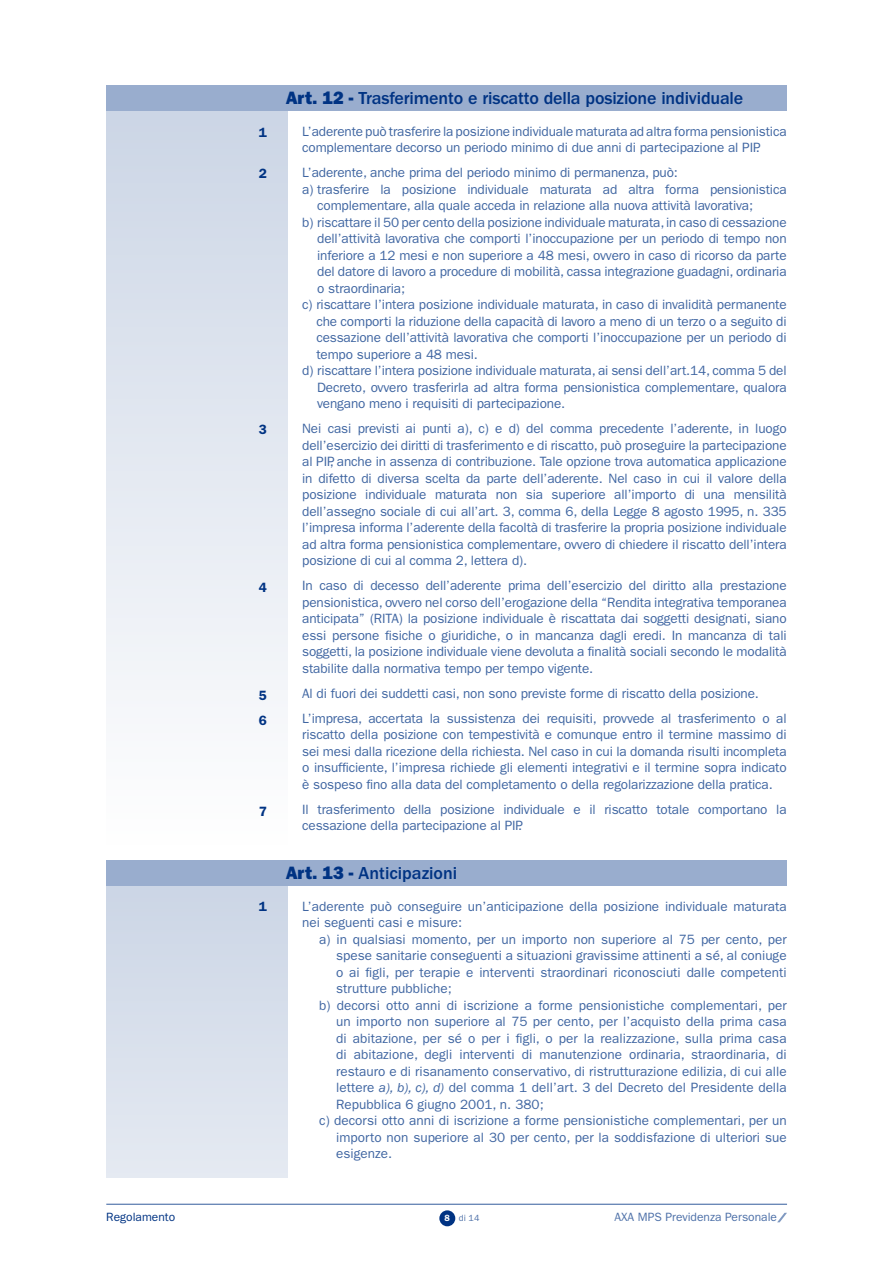
<style>
.page{position:relative;width:893px;height:1263px;background:#fff}
.page>*{position:absolute;margin:0;border:0;box-sizing:border-box;transform-origin:0 0}
.t1{font:500 18px "Franklin Gothic";letter-spacing:-.01em;color:#003383}
.t2{font:13.5px/16.5px "Franklin Gothic";letter-spacing:-.01em;color:#4066a2}
.t3{font:600 13.5px/25px "Franklin Gothic";color:#003383}
.t4{font:12px "Franklin Gothic";color:#4d70a8}
.t5{font:12px "Franklin Gothic";color:#003383}
.t6{font:9px "Franklin Gothic";color:#4d70a8}
.s1{font-weight:800}
.s2{font-style:italic}
.s3{font-weight:600;color:#fff}
</style>
<div class="page">
<svg style="left:777px;top:1213px;width:10px;height:9px"></svg>
<hr style="left:106px;top:1204px;width:681px;height:1px;background:#335c9c">
<div style="left:439px;top:1210px;width:16px;height:16px;background:#003383;border-radius:50%"></div>
<div style="left:106px;top:111px;width:182px;height:733px;background:linear-gradient(to bottom,#ccd5e5,#fefefe)"></div>
<div style="left:106px;top:85px;width:681px;height:26px;background:#99adce"></div>
<div style="left:106px;top:886px;width:182px;height:292px;background:#d8e0ec"></div>
<div style="left:106px;top:860px;width:681px;height:25px;background:#99adce"></div>
<p class="t3" style="left:259px;top:119px;width:10px">1</p>
<p class="t3" style="left:259px;top:161px;width:10px">2</p>
<p class="t3" style="left:259px;top:417px;width:10px">3</p>
<p class="t3" style="left:259px;top:575px;width:10px">4</p>
<p class="t3" style="left:259px;top:682px;width:10px">5<br>6</p>
<p class="t3" style="left:259px;top:798px;width:10px">7</p>
<p class="t3" style="left:259px;top:893px;width:10px">1</p>
<h1 class="t1" style="left:286px;top:88px;width:459px"><span class="s1">Art. 12 -</span> Trasferimento e riscatto della posizione individuale</h1>
<p class="t2" style="left:302px;top:123px;width:486px">L’aderente può trasferire la posizione individuale maturata ad altra forma pensionistica complementare decorso un periodo minimo di due anni di partecipazione al PIP.</p>
<p class="t2" style="left:302px;top:165px;width:377px">L’aderente, anche prima del periodo minimo di permanenza, può:</p>
<p class="t2" style="left:302px;top:181px;width:486px">a) trasferire la posizione individuale maturata ad altra forma pensionistica</p>
<p class="t2" style="left:317px;top:198px;width:437px">complementare, alla quale acceda in relazione alla nuova attività lavorativa;</p>
<p class="t2" style="left:302px;top:214px;width:486px">b) riscattare il 50 per cento della posizione individuale maturata, in caso di cessazione</p>
<p class="t2" style="left:317px;top:231px;width:471px">dell’attività lavorativa che comporti l’inoccupazione per un periodo di tempo non</p>
<p class="t2" style="left:317px;top:247px;width:471px">inferiore a 12 mesi e non superiore a 48 mesi, ovvero in caso di ricorso da parte</p>
<p class="t2" style="left:317px;top:264px;width:471px">del datore di lavoro a procedure di mobilità, cassa integrazione guadagni, ordinaria</p>
<p class="t2" style="left:317px;top:280px;width:89px">o straordinaria;</p>
<p class="t2" style="left:302px;top:297px;width:486px">c) riscattare l’intera posizione individuale maturata, in caso di invalidità permanente</p>
<p class="t2" style="left:316px;top:313px;width:472px">che comporti la riduzione della capacità di lavoro a meno di un terzo o a seguito di</p>
<p class="t2" style="left:316px;top:330px;width:472px">cessazione dell’attività lavorativa che comporti l’inoccupazione per un periodo di</p>
<p class="t2" style="left:316px;top:346px;width:163px">tempo superiore a 48 mesi.</p>
<p class="t2" style="left:302px;top:363px;width:486px">d) riscattare l’intera posizione individuale maturata, ai sensi dell’art.14, comma 5 del</p>
<p class="t2" style="left:317px;top:379px;width:471px">Decreto, ovvero trasferirla ad altra forma pensionistica complementare, qualora</p>
<p class="t2" style="left:317px;top:396px;width:249px">vengano meno i requisiti di partecipazione.</p>
<p class="t2" style="left:302px;top:421px;width:486px;text-align:justify">Nei casi previsti ai punti a), c) e d) del comma precedente l’aderente, in luogo dell’esercizio dei diritti di trasferimento e di riscatto, può proseguire la partecipazione al PIP, anche in assenza di contribuzione. Tale opzione trova automatica applicazione in difetto di diversa scelta da parte dell’aderente. Nel caso in cui il valore della posizione individuale maturata non sia superiore all’importo di una mensilità dell’assegno sociale di cui all’art. 3, comma 6, della Legge 8 agosto 1995, n. 335 l’impresa informa l’aderente della facoltà di trasferire la propria posizione individuale ad altra forma pensionistica complementare, ovvero di chiedere il riscatto dell’intera posizione di cui al comma 2, lettera d).</p>
<p class="t2" style="left:302px;top:578px;width:486px;text-align:justify">In caso di decesso dell’aderente prima dell’esercizio del diritto alla prestazione pensionistica, ovvero nel corso dell’erogazione della “Rendita integrativa temporanea anticipata” (RITA) la posizione individuale è riscattata dai soggetti designati, siano essi persone fisiche o giuridiche, o in mancanza dagli eredi. In mancanza di tali soggetti, la posizione individuale viene devoluta a finalità sociali secondo le modalità stabilite dalla normativa tempo per tempo vigente.</p>
<p class="t2" style="left:302px;top:681px;width:486px;line-height:25px">Al di fuori dei suddetti casi, non sono previste forme di riscatto della posizione.<br>L’impresa, accertata la sussistenza dei requisiti, provvede al trasferimento o al</p>
<p class="t2" style="left:302px;top:727px;width:486px;text-align:justify">riscatto della posizione con tempestività e comunque entro il termine massimo di sei mesi dalla ricezione della richiesta. Nel caso in cui la domanda risulti incompleta o insufficiente, l’impresa richiede gli elementi integrativi e il termine sopra indicato è sospeso fino alla data del completamento o della regolarizzazione della pratica.</p>
<p class="t2" style="left:302px;top:801px;width:486px">Il trasferimento della posizione individuale e il riscatto totale comportano la cessazione della partecipazione al PIP.</p>
<h1 class="t1" style="left:286px;top:863px;width:173px"><span class="s1">Art. 13 -</span> Anticipazioni</h1>
<p class="t2" style="left:302px;top:898px;width:486px">L’aderente può conseguire un’anticipazione della posizione individuale maturata nei seguenti casi e misure:</p>
<p class="t2" style="left:319px;top:931px;width:469px">a) in qualsiasi momento, per un importo non superiore al 75 per cento, per</p>
<p class="t2" style="left:336px;top:947px;width:452px">spese sanitarie conseguenti a situazioni gravissime attinenti a sé, al coniuge</p>
<p class="t2" style="left:336px;top:964px;width:452px">o ai figli, per terapie e interventi straordinari riconosciuti dalle competenti</p>
<p class="t2" style="left:336px;top:980px;width:117px">strutture pubbliche;</p>
<p class="t2" style="left:319px;top:997px;width:469px">b) decorsi otto anni di iscrizione a forme pensionistiche complementari, per</p>
<p class="t2" style="left:336px;top:1013px;width:452px">un importo non superiore al 75 per cento, per l’acquisto della prima casa</p>
<p class="t2" style="left:336px;top:1030px;width:452px">di abitazione, per sé o per i figli, o per la realizzazione, sulla prima casa</p>
<p class="t2" style="left:336px;top:1046px;width:452px">di abitazione, degli interventi di manutenzione ordinaria, straordinaria, di</p>
<p class="t2" style="left:336px;top:1063px;width:452px">restauro e di risanamento conservativo, di ristrutturazione edilizia, di cui alle</p>
<p class="t2" style="left:336px;top:1079px;width:452px">lettere <span class="s2">a), b), c), d)</span> del comma 1 dell’art. 3 del Decreto del Presidente della</p>
<p class="t2" style="left:336px;top:1096px;width:209px">Repubblica 6 giugno 2001, n. 380;</p>
<p class="t2" style="left:319px;top:1112px;width:469px">c) decorsi otto anni di iscrizione a forme pensionistiche complementari, per un</p>
<p class="t2" style="left:336px;top:1129px;width:452px">importo non superiore al 30 per cento, per la soddisfazione di ulteriori sue</p>
<p class="t2" style="left:336px;top:1145px;width:57px">esigenze.</p>
<p class="t5" style="left:106px;top:1210px;width:70px">Regolamento</p>
<p class="t6" style="left:445px;top:1212px;width:36px"><span class="s3">8</span> di 14</p>
<p class="t4" style="left:614px;top:1210px;width:164px">AXA MPS Previdenza Personale</p>
</div>
